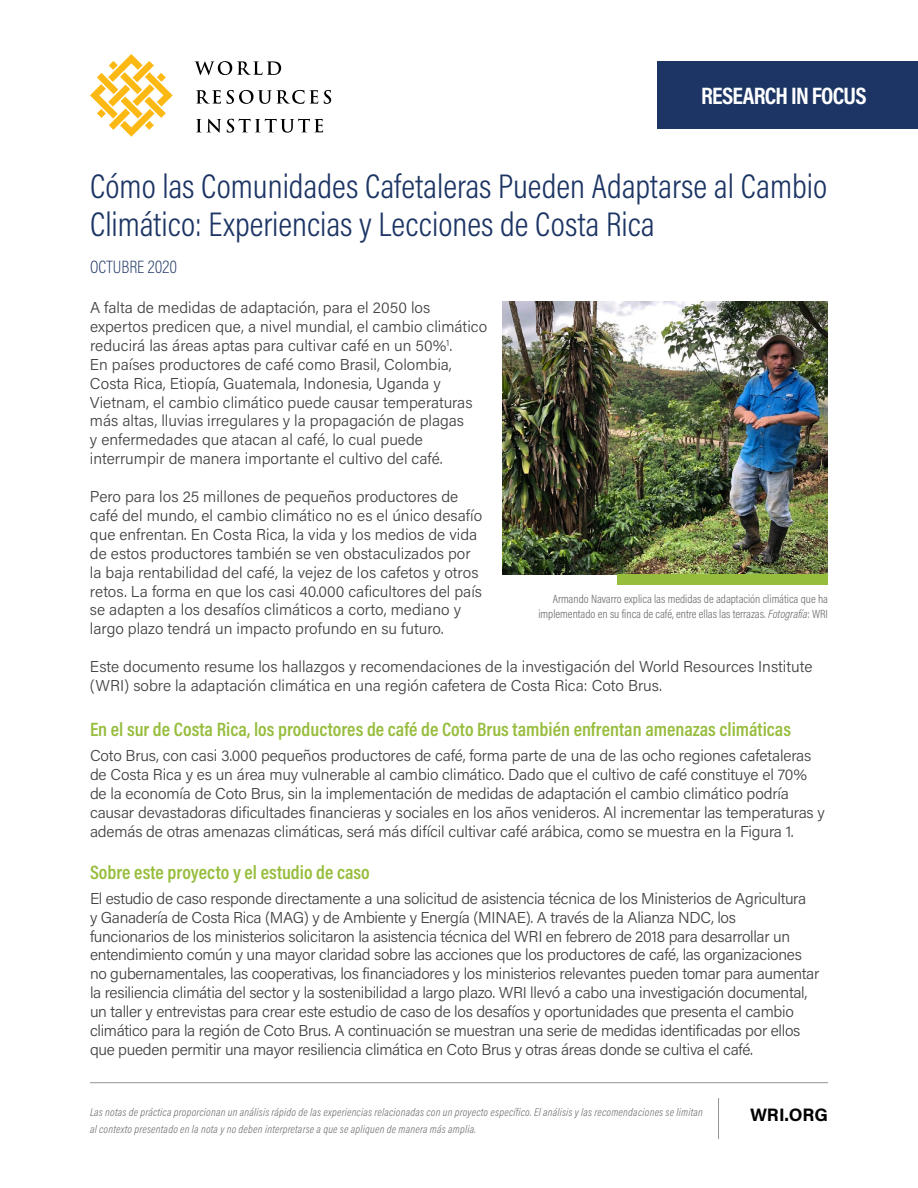
<style>
.page{position:relative;width:918px;height:1188px;background:#fff}
.page>*{position:absolute;margin:0;border:0;box-sizing:border-box;transform-origin:0 0}
.t1{font:300 34.5px/37.5px "Acumin Pro Cond";color:#1c3564}
.t2{font:700 24px "Acumin Pro Cond";letter-spacing:-.03em;color:#fff}
.t3{font:600 19.5px "Acumin Pro Cond";color:#97bd3d}
.t4{font:200 18px "Acumin Pro Cond";letter-spacing:.005em;color:#1c3564}
.t5{font:700 18px "Acumin Pro";color:#000}
.t6{font:300 15.75px/18.9px "Acumin Pro";letter-spacing:-.01em;color:#414042}
.t7{font:300 12px/14.4px "Acumin Pro Cond";color:#6d6e71;text-align:right}
.t8{font:italic 300 11.25px/16.5px "Acumin Pro Cond";letter-spacing:.025em;color:#6d6e71}
.s1{font-style:italic}
</style>
<div class="page">
<svg style="left:90px;top:54px;width:83px;height:83px"></svg>
<svg style="left:194px;top:61px;width:87px;height:14px"></svg>
<svg style="left:196px;top:90px;width:25px;height:14px"></svg>
<svg style="left:227px;top:90px;width:91px;height:14px"></svg>
<svg style="left:324px;top:90px;width:7px;height:14px"></svg>
<svg style="left:196px;top:119px;width:25px;height:14px"></svg>
<svg style="left:227px;top:119px;width:96px;height:14px"></svg>
<hr style="left:718px;top:1098px;width:1px;height:41px;background:#939598">
<img style="left:502px;top:302px;width:326px;height:272px">
<div style="left:617px;top:574px;width:211px;height:11px;background:#97bd3d"></div>
<div style="left:658px;top:62px;width:260px;height:67px;background:#1c3564"></div>
<hr style="left:90px;top:1082px;width:738px;height:1px;background:#939598">
<h2 class="t2" style="left:701px;top:80px;width:167px">RESEARCH IN FOCUS</h2>
<h1 class="t1" style="left:90px;top:167px;width:739px">Cómo las Comunidades Cafetaleras Pueden Adaptarse al Cambio<br>Climático: Experiencias y Lecciones de Costa Rica</h1>
<p class="t4" style="left:90px;top:255px;width:89px">OCTUBRE 2020</p>
<p class="t6" style="left:90px;top:298px;width:399px">A falta de medidas de adaptación, para el 2050 los expertos predicen que, a nivel mundial, el cambio climático reducirá las áreas aptas para cultivar café en un 50%<sup>1</sup>.<br>En países productores de café como Brasil, Colombia, Costa Rica, Etiopía, Guatemala, Indonesia, Uganda y Vietnam, el cambio climático puede causar temperaturas más altas, lluvias irregulares y la propagación de plagas<br>y enfermedades que atacan al café, lo cual puede interrumpir de manera importante el cultivo del café.</p>
<p class="t6" style="left:90px;top:487px;width:394px">Pero para los 25 millones de pequeños productores de café del mundo, el cambio climático no es el único desafío que enfrentan. En Costa Rica, la vida y los medios de vida de estos productores también se ven obstaculizados por la baja rentabilidad del café, la vejez de los cafetos y otros retos. La forma en que los casi 40.000 caficultores del país se adapten a los desafíos climáticos a corto, mediano y largo plazo tendrá un impacto profundo en su futuro.</p>
<p class="t6" style="left:90px;top:657px;width:724px">Este documento resume los hallazgos y recomendaciones de la investigación del World Resources Institute (WRI) sobre la adaptación climática en una región cafetera de Costa Rica: Coto Brus.</p>
<p class="t3" style="left:90px;top:717px;width:703px">En el sur de Costa Rica, los productores de café de Coto Brus también enfrentan amenazas climáticas</p>
<p class="t6" style="left:90px;top:745px;width:736px">Coto Brus, con casi 3.000 pequeños productores de café, forma parte de una de las ocho regiones cafetaleras de Costa Rica y es un área muy vulnerable al cambio climático. Dado que el cultivo de café constituye el 70% de la economía de Coto Brus, sin la implementación de medidas de adaptación el cambio climático podría causar devastadoras dificultades financieras y sociales en los años venideros. Al incrementar las temperaturas y además de otras amenazas climáticas, será más difícil cultivar café arábica, como se muestra en la Figura 1.</p>
<p class="t3" style="left:90px;top:859px;width:281px">Sobre este proyecto y el estudio de caso</p>
<p class="t6" style="left:90px;top:888px;width:731px">El estudio de caso responde directamente a una solicitud de asistencia técnica de los Ministerios de Agricultura<br>y Ganadería de Costa Rica (MAG) y de Ambiente y Energía (MINAE). A través de la Alianza NDC, los<br>funcionarios de los ministerios solicitaron la asistencia técnica del WRI en febrero de 2018 para desarrollar un entendimiento común y una mayor claridad sobre las acciones que los productores de café, las organizaciones no gubernamentales, las cooperativas, los financiadores y los ministerios relevantes pueden tomar para aumentar la resiliencia climátia del sector y la sostenibilidad a largo plazo. WRI llevó a cabo una investigación documental, un taller y entrevistas para crear este estudio de caso de los desafíos y oportunidades que presenta el cambio climático para la región de Coto Brus. A continuación se muestran una serie de medidas identificadas por ellos que pueden permitir una mayor resiliencia climática en Coto Brus y otras áreas donde se cultiva el café.</p>
<p class="t7" style="left:538px;top:592px;width:291px">Armando Navarro explica las medidas de adaptación climática que ha implementado en su finca de café, entre ellas las terrazas. <span class="s1">Fotografía</span>: WRI</p>
<p class="t8" style="left:90px;top:1104px;width:614px">Las notas de práctica proporcionan un análisis rápido de las experiencias relacionadas con un proyecto específico. El análisis y las recomendaciones se limitan al contexto presentado en la nota y no deben interpretarse a que se apliquen de manera más amplia.</p>
<p class="t5" style="left:750px;top:1102px;width:79px">WRI.ORG</p>
</div>
